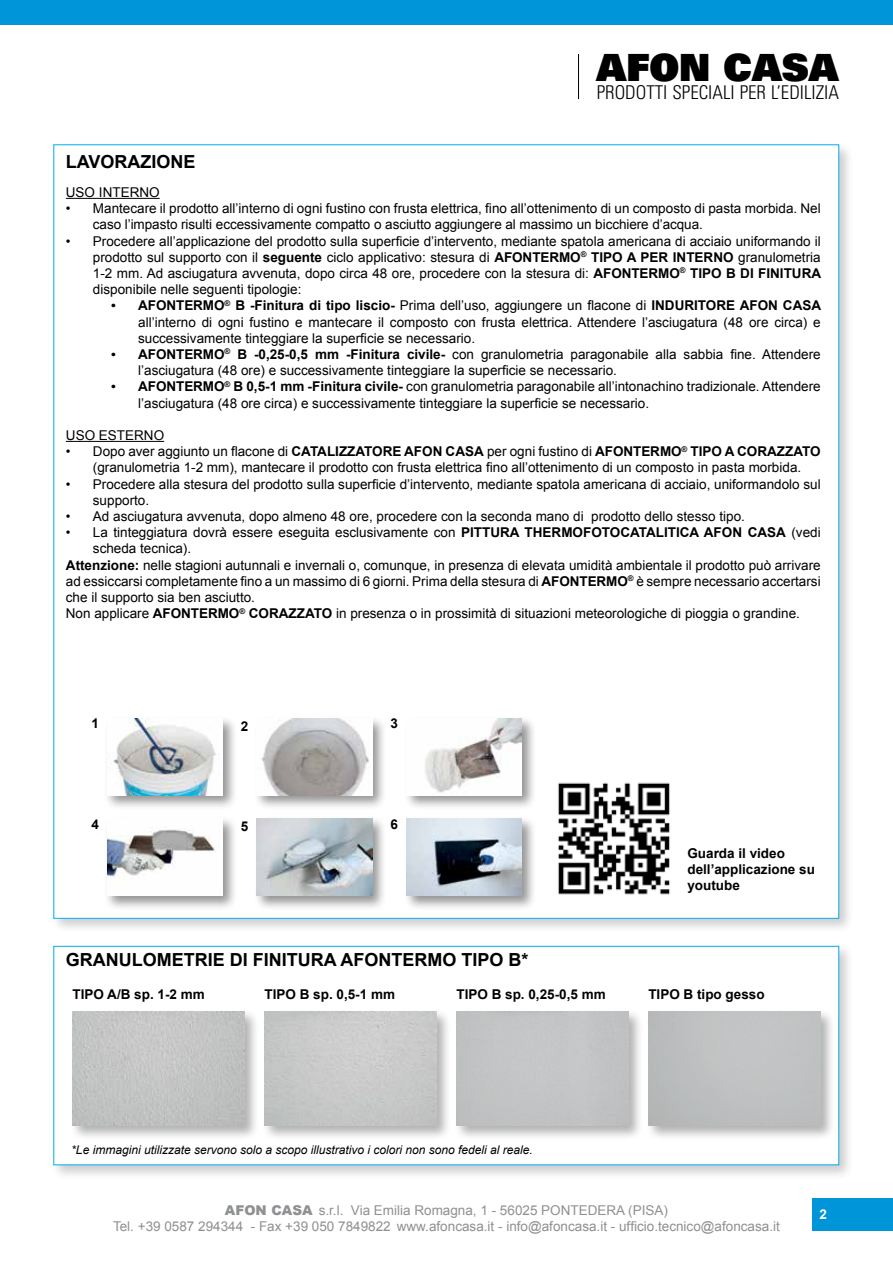
<style>
.page{position:relative;width:893px;height:1263px;background:#fff}
.page>*{position:absolute;margin:0;border:0;box-sizing:border-box;transform-origin:0 0}
.t1{font:37.5px "Univers LT Std X Black";color:#000}
.t2{font:300 condensed 19.05px "Univers LT Std";color:#000}
.t3{font:700 18px "Arial";color:#000}
.t4{font:13.5px/16.2px "Arial";color:#000}
.t5{font:13.5px/16.5px "Arial";color:#8e9092;text-align:center}
.t6{font:700 13.5px/16.2px "Arial";color:#000}
.t7{font:700 13.5px "Arial";color:#fff}
.t8{font:italic 12px "Arial";color:#000}
.s1{font-weight:700}
.s2{font-family:"Times New Roman";font-weight:700}
.s3{font-weight:900}
</style>
<div class="page">
<div style="left:0;top:0;width:893px;height:24px;background:#0094d9"></div>
<div style="left:812px;top:1198px;width:81px;height:33px;background:#0094d9"></div>
<hr style="left:578px;top:54px;width:1px;height:45px;background:#000">
<div style="left:51px;top:142px;width:803px;height:792px;background:#000;opacity:.2"></div>
<div style="left:54px;top:145px;width:785px;height:773px;background:#fff"></div>
<hr style="left:66px;top:198px;width:94px;height:1px;background:#000">
<hr style="left:66px;top:441px;width:98px;height:1px;background:#000">
<div style="left:104px;top:715px;width:134px;height:95px;background:#000;opacity:.43"></div>
<img style="left:107px;top:718px;width:116px;height:77px">
<div style="left:254px;top:715px;width:133px;height:95px;background:#000;opacity:.43"></div>
<img style="left:257px;top:718px;width:115px;height:77px">
<div style="left:403px;top:715px;width:134px;height:95px;background:#000;opacity:.43"></div>
<img style="left:406px;top:718px;width:116px;height:77px">
<div style="left:104px;top:816px;width:134px;height:95px;background:#000;opacity:.43"></div>
<img style="left:107px;top:819px;width:116px;height:77px">
<div style="left:254px;top:816px;width:133px;height:95px;background:#000;opacity:.43"></div>
<img style="left:257px;top:819px;width:115px;height:77px">
<div style="left:403px;top:816px;width:134px;height:95px;background:#000;opacity:.43"></div>
<img style="left:406px;top:819px;width:116px;height:77px">
<img style="left:558px;top:782px;width:112px;height:113px">
<div style="left:51px;top:943px;width:803px;height:237px;background:#000;opacity:.2"></div>
<div style="left:54px;top:946px;width:785px;height:219px;background:#fff;border:1px solid #00aeef"></div>
<div style="left:645px;top:1008px;width:190px;height:133px;background:#000;opacity:.43"></div>
<img style="left:648px;top:1011px;width:172px;height:115px">
<div style="left:70px;top:1008px;width:190px;height:133px;background:#000;opacity:.43"></div>
<img style="left:73px;top:1011px;width:172px;height:115px">
<div style="left:262px;top:1008px;width:190px;height:133px;background:#000;opacity:.43"></div>
<img style="left:264px;top:1011px;width:172px;height:115px">
<div style="left:453px;top:1008px;width:191px;height:133px;background:#000;opacity:.43"></div>
<div style="left:456px;top:1011px;width:172px;height:115px;background:#c1c3c4"></div>
<h1 class="t1" style="left:597px;top:43px;width:244px">AFON CASA</h1>
<h2 class="t2" style="left:597px;top:81px;width:244px">PRODOTTI SPECIALI PER L’EDILIZIA</h2>
<h3 class="t3" style="left:66px;top:150px;width:131px">Lavorazione</h3>
<p class="t4" style="left:66px;top:184px;width:95px">USO INTERNO</p>
<p class="t4" style="left:93px;top:200px;width:729px;text-indent:-27px">• Mantecare il prodotto all’interno di ogni fustino con frusta elettrica, fino all’ottenimento di un composto di pasta morbida. Nel caso l’impasto risulti eccessivamente compatto o asciutto aggiungere al massimo un bicchiere d’acqua.</p>
<p class="t4" style="left:93px;top:233px;width:730px;text-align:justify;text-indent:-27px">• Procedere all’applicazione del prodotto sulla superficie d’intervento, mediante spatola americana di acciaio uniformando il prodotto sul supporto con il <span class="s1">seguente</span> ciclo applicativo: stesura di <span class="s1">AFONTERMO</span><sup>®</sup> <span class="s1">TIPO A PER INTERNO</span> granulometria 1-2 mm. Ad asciugatura avvenuta, dopo circa 48 ore, procedere con la stesura di: <span class="s1">AFONTERMO</span><sup>®</sup> <span class="s1">TIPO B DI FINITURA </span>disponibile nelle seguenti tipologie:</p>
<p class="t4" style="left:138px;top:298px;width:684px;text-indent:-27px"><span class="s2">•</span> <span class="s1">AFONTERMO</span><sup>®</sup> <span class="s1">B -Finitura di tipo liscio-</span> Prima dell’uso, aggiungere un flacone di <span class="s1">Induritore AFON CASA </span>all’interno di ogni fustino e mantecare il composto con frusta elettrica. Attendere l’asciugatura (48 ore circa) e successivamente tinteggiare la superficie se necessario.</p>
<p class="t4" style="left:138px;top:346px;width:684px;text-indent:-27px"><span class="s2">•</span> <span class="s1">AFONTERMO</span><sup>®</sup> <span class="s1">B -0,25-0,5 mm -Finitura civile-</span> con granulometria paragonabile alla sabbia fine. Attendere l’asciugatura (48 ore) e successivamente tinteggiare la superficie se necessario.</p>
<p class="t4" style="left:138px;top:379px;width:684px;text-indent:-27px"><span class="s2">•</span> <span class="s1">AFONTERMO</span><sup>®</sup> <span class="s1">B 0,5-1 mm -Finitura civile-</span> con granulometria paragonabile all’intonachino tradizionale. Attendere l’asciugatura (48 ore circa) e successivamente tinteggiare la superficie se necessario.</p>
<p class="t4" style="left:66px;top:427px;width:100px">USO ESTERNO</p>
<p class="t4" style="left:66px;top:443px;width:712px">• Dopo aver aggiunto un flacone di <span class="s1">Catalizzatore Afon Casa</span> per ogni fustino di <span class="s1">AFONTERMO</span><sup>®</sup> <span class="s1">TIPO A CORAZZA</span></p>
<p class="t6" style="left:802px;top:444px;width:19px">TO</p>
<p class="t4" style="left:93px;top:460px;width:710px">(granulometria 1-2 mm), mantecare il prodotto con frusta elettrica fino all’ottenimento di un composto in pasta morbida.</p>
<p class="t4" style="left:93px;top:476px;width:729px;text-indent:-27px">• Procedere alla stesura del prodotto sulla superficie d’intervento, mediante spatola americana di acciaio, uniformandolo sul supporto.</p>
<p class="t4" style="left:66px;top:508px;width:681px">• Ad asciugatura avvenuta, dopo almeno 48 ore, procedere con la seconda mano di prodotto dello stesso tipo.</p>
<p class="t4" style="left:66px;top:524px;width:555px">• La tinteggiatura dovrà essere eseguita esclusivamente con <span class="s1">PITTURA THE RMOFOTOCA</span></p>
<p class="t6" style="left:639px;top:525px;width:46px">TALITICA</p>
<p class="t6" style="left:704px;top:525px;width:55px">AFON CASA</p>
<p class="t4" style="left:791px;top:524px;width:31px">(vedi</p>
<p class="t4" style="left:66px;top:541px;width:756px;text-indent:27px">scheda tecnica).<br><span class="s1">Attenzione:</span> nelle stagioni autunnali e invernali o, comunque, in presenza di elevata umidità ambientale il prodotto può arrivare ad essiccarsi completamente fino a un massimo di 6 giorni. Prima della stesura di <span class="s1">AFONTERMO</span><sup>®</sup> è sempre necessario accertarsi che il supporto sia ben asciutto.<br>Non applicare <span class="s1">AFONTERMO</span><sup>®</sup> <span class="s1">Corazzato</span> in presenza o in prossimità di situazioni meteorologiche di pioggia o grandine.</p>
<p class="t6" style="left:91px;top:716px;width:9px">1</p>
<p class="t6" style="left:241px;top:718px;width:9px">2</p>
<p class="t6" style="left:390px;top:716px;width:9px">3</p>
<p class="t6" style="left:91px;top:816px;width:9px">4</p>
<p class="t6" style="left:241px;top:819px;width:9px">5</p>
<p class="t6" style="left:390px;top:816px;width:9px">6</p>
<h3 class="t3" style="left:66px;top:948px;width:464px">Granulometrie di finitura AFONTERMO TIPO B*</h3>
<p class="t6" style="left:687px;top:845px;width:129px">Guarda il video dell’applicazione su youtube</p>
<p class="t6" style="left:73px;top:986px;width:134px">TIPO A/B sp. 1-2 mm</p>
<p class="t6" style="left:264px;top:986px;width:132px">TIPO B sp. 0,5-1 mm</p>
<p class="t6" style="left:456px;top:986px;width:151px">TIPO B sp. 0,25-0,5 mm</p>
<p class="t6" style="left:648px;top:986px;width:118px">TIPO B tipo gesso</p>
<p class="t8" style="left:71px;top:1142px;width:463px">*Le immagini utilizzate servono solo a scopo illustrativo i colori non sono fedeli al reale.</p>
<p class="t5" style="left:113px;top:1202px;width:668px"><span class="s3">AFON CASA</span> s.r.l. Via Emilia Romagna, 1 - 56025 PONTEDERA (PISA)<br>Tel. +39 0587 294344 - Fax +39 050 7849822 www.afoncasa.it - info@afoncasa.it - ufficio.tecnico@afoncasa.it</p>
<p class="t7" style="left:819px;top:1205px;width:9px">2</p>
</div>
